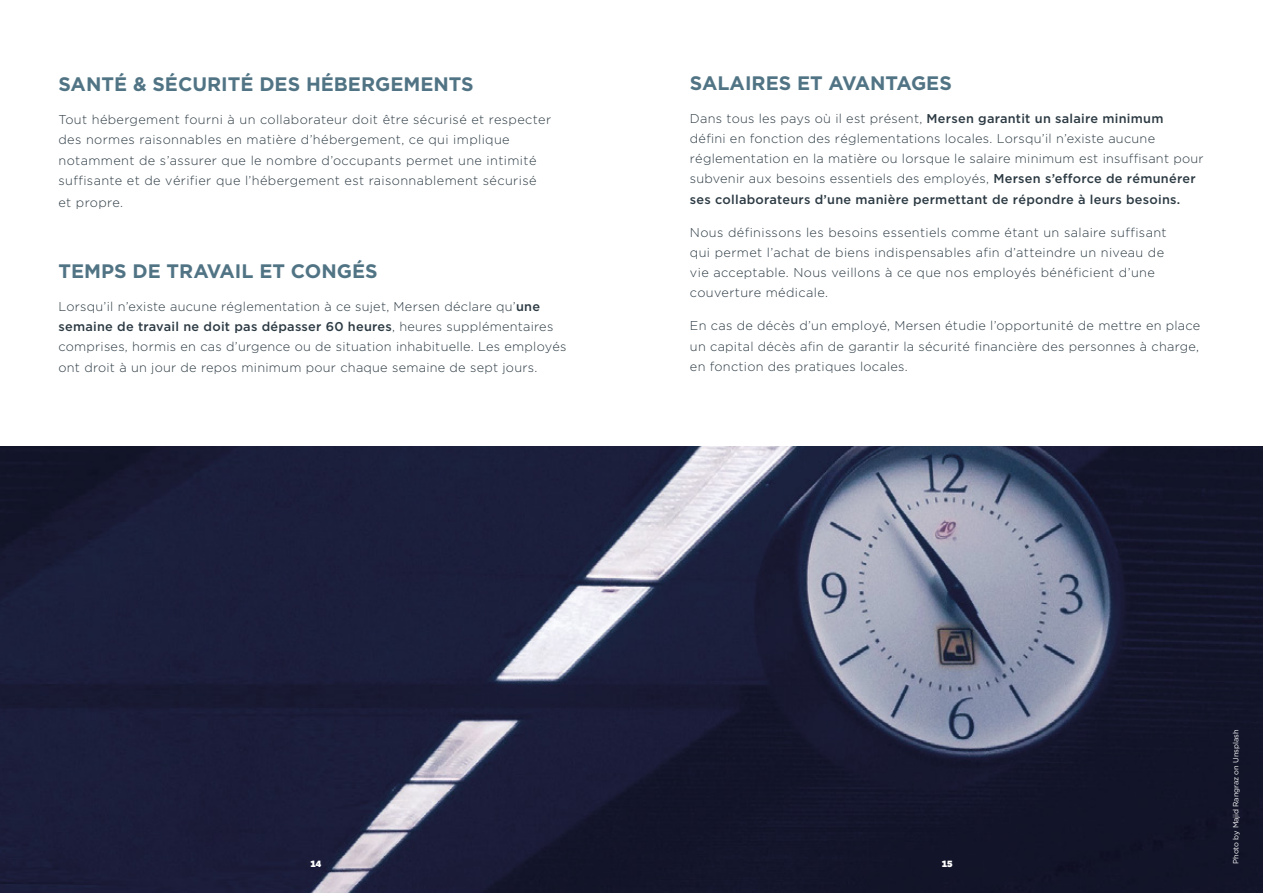
<style>
.page{position:relative;width:1263px;height:893px;background:#fff}
.page>*{position:absolute;margin:0;border:0;box-sizing:border-box;transform-origin:0 0}
.t1{font:700 19.5px "Gotham";color:#517485}
.t2{font:300 12.75px/20.2px "Gotham";letter-spacing:.02em;color:#2c3a43}
.t3{font:900 9px "Gotham";color:#fff}
.t4{font:7.5px "Gotham";letter-spacing:-.01em;color:#fff}
.s1{font-weight:500}
</style>
<div class="page">
<img style="left:0;top:446px;width:1263px;height:447px">
<h1 class="t1" style="left:58px;top:73px;width:417px">SANTÉ &amp; SÉCURITÉ DES HÉBERGEMENTS</h1>
<p class="t2" style="left:58px;top:109px;width:494px">Tout hébergement fourni à un collaborateur doit être sécurisé et respecter des normes raisonnables en matière d’hébergement, ce qui implique notamment de s’assurer que le nombre d’occupants permet une intimité suffisante et de vérifier que l’hébergement est raisonnablement sécurisé</p>
<p class="t2" style="left:58px;top:192px;width:66px">et propre.</p>
<h1 class="t1" style="left:58px;top:260px;width:321px">TEMPS DE TRAVAIL ET CONGÉS</h1>
<p class="t2" style="left:58px;top:296px;width:510px">Lorsqu’il n’existe aucune réglementation à ce sujet, Mersen déclare qu’<span class="s1">une semaine de travail ne doit pas dépasser 60 heures</span>, heures supplémentaires comprises, hormis en cas d’urgence ou de situation inhabituelle. Les employés ont droit à un jour de repos minimum pour chaque semaine de sept jours.</p>
<h1 class="t1" style="left:690px;top:71px;width:263px">SALAIRES ET AVANTAGES</h1>
<p class="t2" style="left:690px;top:108px;width:515px">Dans tous les pays où il est présent, <span class="s1">Mersen garantit un salaire minimum<br></span>défini en fonction des réglementations locales. Lorsqu’il n’existe aucune réglementation en la matière ou lorsque le salaire minimum est insuffisant pour subvenir aux besoins essentiels des employés, <span class="s1">Mersen s’efforce de rémunérer ses collaborateurs d’une manière permettant de répondre à leurs besoins.</span></p>
<p class="t2" style="left:690px;top:222px;width:478px">Nous définissons les besoins essentiels comme étant un salaire suffisant qui permet l’achat de biens indispensables afin d’atteindre un niveau de vie acceptable. Nous veillons à ce que nos employés bénéficient d’une couverture médicale.</p>
<p class="t2" style="left:690px;top:315px;width:512px;text-align:justify">En cas de décès d’un employé, Mersen étudie l’opportunité de mettre en place un capital décès afin de garantir la sécurité financière des personnes à charge, en fonction des pratiques locales.</p>
<p class="t3" style="left:310px;top:858px;width:12px">14</p>
<p class="t3" style="left:942px;top:858px;width:12px">15</p>
<p class="t4" style="left:1231px;top:864px;width:135px;rotate:-90deg">Photo by Majid Rangraz on Unsplash</p>
</div>
